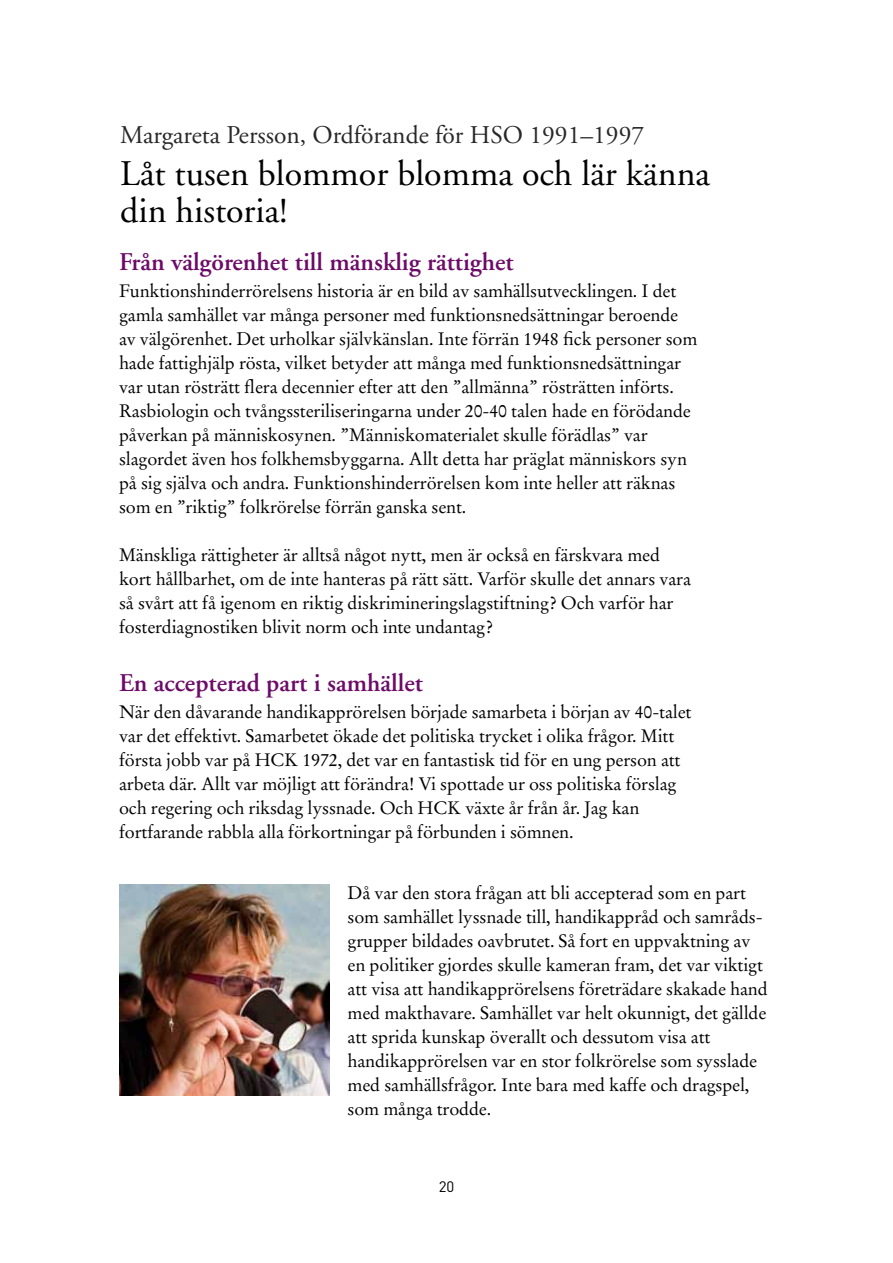
<style>
.page{position:relative;width:893px;height:1263px;background:#fff}
.page>*{position:absolute;margin:0;border:0;box-sizing:border-box;transform-origin:0 0}
.t1{font:36px/37.5px "Adobe Garamond";color:#000}
.t2{font:600 25.5px "Adobe Garamond";color:#6d0b68}
.t3{font:25.5px "Adobe Garamond";color:#292829}
.t4{font:18px/24px "Stempel Garamond";letter-spacing:-.01em;color:#000}
.t5{font:15px "DIN Pro";color:#000}
</style>
<div class="page">
<img style="left:119px;top:884px;width:211px;height:211px">
<p class="t3" style="left:120px;top:121px;width:526px">Margareta Persson, Ordförande för HSO 1991–1997</p>
<h1 class="t1" style="left:120px;top:155px;width:591px">Låt tusen blommor blomma och lär känna din historia!</h1>
<h2 class="t2" style="left:119px;top:248px;width:396px">Från välgörenhet till mänsklig rättighet</h2>
<p class="t4" style="left:119px;top:279px;width:580px">Funktionshinderrörelsens historia är en bild av samhällsutvecklingen. I det gamla samhället var många personer med funktionsnedsättningar beroende av välgörenhet. Det urholkar självkänslan. Inte förrän 1948 fick personer som hade fattighjälp rösta, vilket betyder att många med funktionsnedsättningar var utan rösträtt flera decennier efter att den ”allmänna” rösträtten införts.<br>Rasbiologin och tvångssteriliseringarna under 20-40 talen hade en förödande påverkan på människosynen. ”Människomaterialet skulle förädlas” var slagordet även hos folkhemsbyggarna. Allt detta har präglat människors syn på sig själva och andra. Funktionshinderrörelsen kom inte heller att räknas som en ”riktig” folkrörelse förrän ganska sent.</p>
<p class="t4" style="left:119px;top:543px;width:573px">Mänskliga rättigheter är alltså något nytt, men är också en färskvara med kort hållbarhet, om de inte hanteras på rätt sätt. Varför skulle det annars vara så svårt att få igenom en riktig diskrimineringslagstiftning? Och varför har fosterdiagnostiken blivit norm och inte undantag?</p>
<h2 class="t2" style="left:119px;top:669px;width:305px">En accepterad part i samhället</h2>
<p class="t4" style="left:119px;top:700px;width:574px">När den dåvarande handikapprörelsen började samarbeta i början av 40-talet var det effektivt. Samarbetet ökade det politiska trycket i olika frågor. Mitt första jobb var på HCK 1972, det var en fantastisk tid för en ung person att arbeta där. Allt var möjligt att förändra! Vi spottade ur oss politiska förslag och regering och riksdag lyssnade. Och HCK växte år från år. Jag kan fortfarande rabbla alla förkortningar på förbunden i sömnen.</p>
<p class="t4" style="left:348px;top:880px;width:422px">Då var den stora frågan att bli accepterad som en part som samhället lyssnade till, handikappråd och samråds&shy;grupper bildades oavbrutet. Så fort en uppvaktning av en politiker gjordes skulle kameran fram, det var viktigt att visa att handikapprörelsens företrädare skakade hand med makthavare. Samhället var helt okunnigt, det gällde att sprida kunskap överallt och dessutom visa att handikapprörelsen var en stor folkrörelse som sysslade med samhällsfrågor. Inte bara med kaffe och dragspel, som många trodde.</p>
<p class="t5" style="left:439px;top:1176px;width:17px">20</p>
</div>
